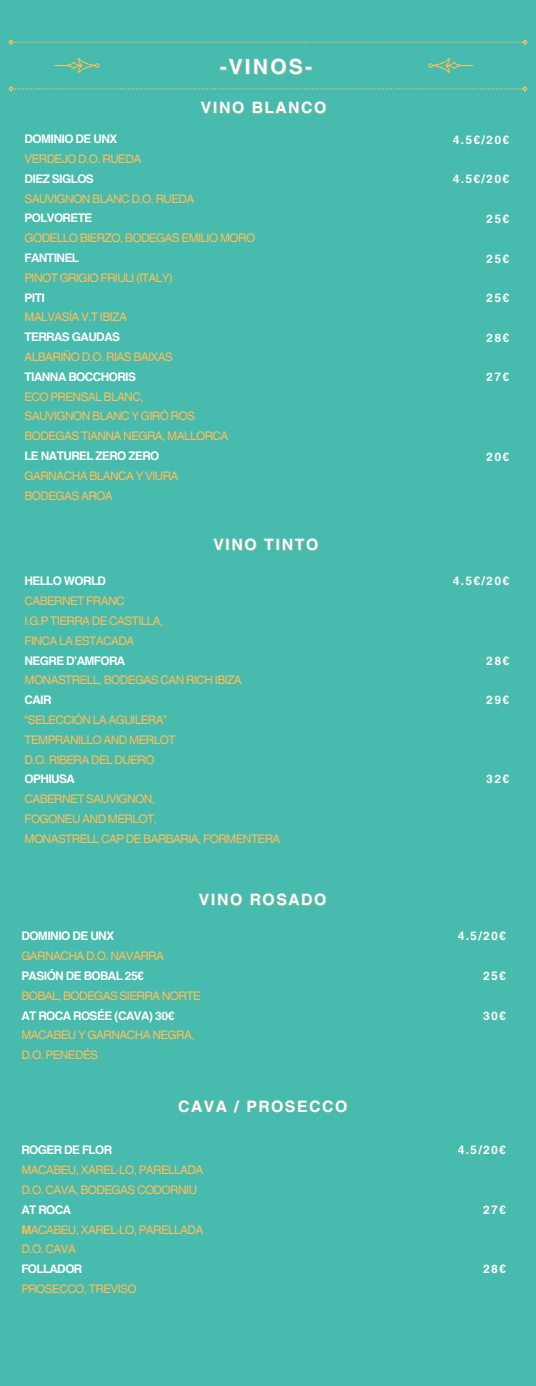
<style>
.page{position:relative;width:536px;height:1386px;background:#47bbad}
.page>*{position:absolute;margin:0;border:0;box-sizing:border-box;transform-origin:0 0}
.t1{font:700 21px "Helvetica World";letter-spacing:.1em;color:#fff}
.t2{font:700 15.75px "Helvetica World";letter-spacing:.1em;color:#fff}
.t3{font:11.9px "Helvetica World";letter-spacing:-.05em;color:#ffbd59}
.t4{font:700 11.9px "Helvetica World";letter-spacing:-.05em;color:#fff}
.s1{font-weight:700}
</style>
<div class="page">
<svg style="left:428px;top:58px;width:45px;height:14px"></svg>
<svg style="left:54px;top:58px;width:46px;height:14px"></svg>
<svg style="left:8px;top:39px;width:520px;height:6px"></svg>
<svg style="left:8px;top:86px;width:520px;height:6px"></svg>
<p class="t1" style="left:219px;top:49px;width:94px">-VINOS-</p>
<p class="t2" style="left:201px;top:94px;width:127px">VINO BLANCO</p>
<p class="t4" style="left:24px;top:129px;width:94px">DOMINIO DE UNX</p>
<p class="t3" style="left:24px;top:152px;width:118px">VERDEJO D.O. RUEDA</p>
<p class="t4" style="left:24px;top:169px;width:71px">DIEZ SIGLOS</p>
<p class="t3" style="left:24px;top:192px;width:171px">SAUVIGNON BLANC D.O. RUEDA</p>
<p class="t4" style="left:24px;top:209px;width:69px">POLVORETE</p>
<p class="t3" style="left:24px;top:231px;width:232px">GODELLO BIERZO, BODEGAS EMILIO MORO</p>
<p class="t4" style="left:24px;top:248px;width:56px">FANTINEL</p>
<p class="t3" style="left:24px;top:271px;width:150px">PINOT GRIGIO FRIULI (ITALY)</p>
<h3 class="t4" style="left:24px;top:288px;width:22px">PITI</h3>
<h3 class="t3" style="left:24px;top:310px;width:104px">MALVASÍA V.T IBIZA</h3>
<h3 class="t4" style="left:24px;top:327px;width:97px">TERRAS GAUDAS</h3>
<h3 class="t3" style="left:24px;top:350px;width:150px">ALBARIÑO D.O. RIAS BAIXAS</h3>
<h3 class="t4" style="left:24px;top:367px;width:113px">TIANNA BOCCHORIS</h3>
<h3 class="t3" style="left:24px;top:389px;width:121px">ECO PRENSAL BLANC,</h3>
<h3 class="t3" style="left:24px;top:409px;width:172px">SAUVIGNON BLANC Y GIRÓ ROS</h3>
<h3 class="t3" style="left:24px;top:429px;width:205px">BODEGAS TIANNA NEGRA, MALLORCA</h3>
<h2 class="t4" style="left:24px;top:446px;width:136px">LE NATUREL ZERO ZERO</h2>
<p class="t3" style="left:24px;top:469px;width:155px">GARNACHA BLANCA Y VIURA</p>
<p class="t3" style="left:24px;top:488px;width:90px">BODEGAS AROA</p>
<p class="t2" style="left:213px;top:532px;width:106px">VINO TINTO</p>
<p class="t4" style="left:24px;top:571px;width:83px">HELLO WORLD</p>
<h1 class="t3" style="left:24px;top:594px;width:102px">CABERNET FRANC</h1>
<p class="t3" style="left:24px;top:614px;width:140px">I.G.P TIERRA DE CASTILLA,</p>
<h2 class="t3" style="left:24px;top:634px;width:111px">FINCA LA ESTACADA</h2>
<p class="t4" style="left:24px;top:651px;width:102px">NEGRE D’AMFORA</p>
<p class="t3" style="left:24px;top:673px;width:219px">MONASTRELL, BODEGAS CAN RICH IBIZA</p>
<p class="t4" style="left:24px;top:690px;width:29px">CAIR</p>
<p class="t3" style="left:24px;top:713px;width:144px">“SELECCIÓN LA AGUILERA”</p>
<p class="t3" style="left:24px;top:733px;width:152px">TEMPRANILLO AND MERLOT</p>
<p class="t3" style="left:24px;top:752px;width:132px">D.O. RIBERA DEL DUERO</p>
<p class="t4" style="left:24px;top:769px;width:52px">OPHIUSA</p>
<p class="t3" style="left:24px;top:792px;width:132px">CABERNET SAUVIGNON,</p>
<p class="t3" style="left:24px;top:812px;width:134px">FOGONEU AND MERLOT,</p>
<p class="t3" style="left:24px;top:832px;width:257px">MONASTRELL CAP DE BARBARIA, FORMENTERA</p>
<h3 class="t2" style="left:199px;top:887px;width:129px">VINO ROSADO</h3>
<h3 class="t4" style="left:21px;top:926px;width:94px">DOMINIO DE UNX</h3>
<h2 class="t3" style="left:21px;top:949px;width:144px">GARNACHA D.O. NAVARRA</h2>
<p class="t4" style="left:21px;top:966px;width:124px">PASIÓN DE BOBAL 25€</p>
<p class="t3" style="left:21px;top:989px;width:181px">BOBAL, BODEGAS SIERRA NORTE</p>
<p class="t4" style="left:21px;top:1006px;width:155px">AT ROCA ROSÉE (CAVA) 30€</p>
<p class="t3" style="left:21px;top:1028px;width:175px">MACABEU Y GARNACHA NEGRA,</p>
<p class="t3" style="left:21px;top:1048px;width:78px">D.O. PENEDÉS</p>
<h3 class="t2" style="left:178px;top:1093px;width:170px">CAVA / PROSECCO</h3>
<h3 class="t4" style="left:21px;top:1141px;width:92px">ROGER DE FLOR</h3>
<h2 class="t3" style="left:21px;top:1163px;width:183px">MACABEU, XAREL·LO, PARELLADA</h2>
<p class="t3" style="left:21px;top:1183px;width:177px">D.O. CAVA, BODEGAS CODORNIU</p>
<p class="t4" style="left:21px;top:1200px;width:51px">AT ROCA</p>
<p class="t3" style="left:21px;top:1222px;width:183px"><span class="s1">M</span>ACABEU, XAREL·LO, PARELLADA</p>
<p class="t3" style="left:21px;top:1242px;width:56px">D.O. CAVA</p>
<p class="t4" style="left:21px;top:1259px;width:62px">FOLLADOR</p>
<p class="t3" style="left:21px;top:1282px;width:117px">PROSECCO, TREVISO</p>
<p class="t4" style="left:452px;top:130px;width:58px">4.5€/20€</p>
<p class="t4" style="left:452px;top:169px;width:58px">4.5€/20€</p>
<p class="t4" style="left:486px;top:209px;width:24px">25€</p>
<p class="t4" style="left:486px;top:249px;width:24px">25€</p>
<p class="t4" style="left:486px;top:288px;width:24px">25€</p>
<p class="t4" style="left:486px;top:328px;width:24px">28€</p>
<p class="t4" style="left:486px;top:367px;width:24px">27€</p>
<p class="t4" style="left:486px;top:447px;width:24px">20€</p>
<p class="t4" style="left:452px;top:571px;width:58px">4.5€/20€</p>
<p class="t4" style="left:486px;top:651px;width:24px">28€</p>
<h3 class="t4" style="left:486px;top:690px;width:24px">29€</h3>
<h3 class="t4" style="left:486px;top:769px;width:24px">32€</h3>
<p class="t4" style="left:457px;top:926px;width:50px">4.5/20€</p>
<p class="t4" style="left:483px;top:966px;width:24px">25€</p>
<h3 class="t4" style="left:483px;top:1006px;width:24px">30€</h3>
<p class="t4" style="left:457px;top:1141px;width:50px">4.5/20€</p>
<p class="t4" style="left:483px;top:1200px;width:24px">27€</p>
<h3 class="t4" style="left:483px;top:1259px;width:24px">28€</h3>
</div>
